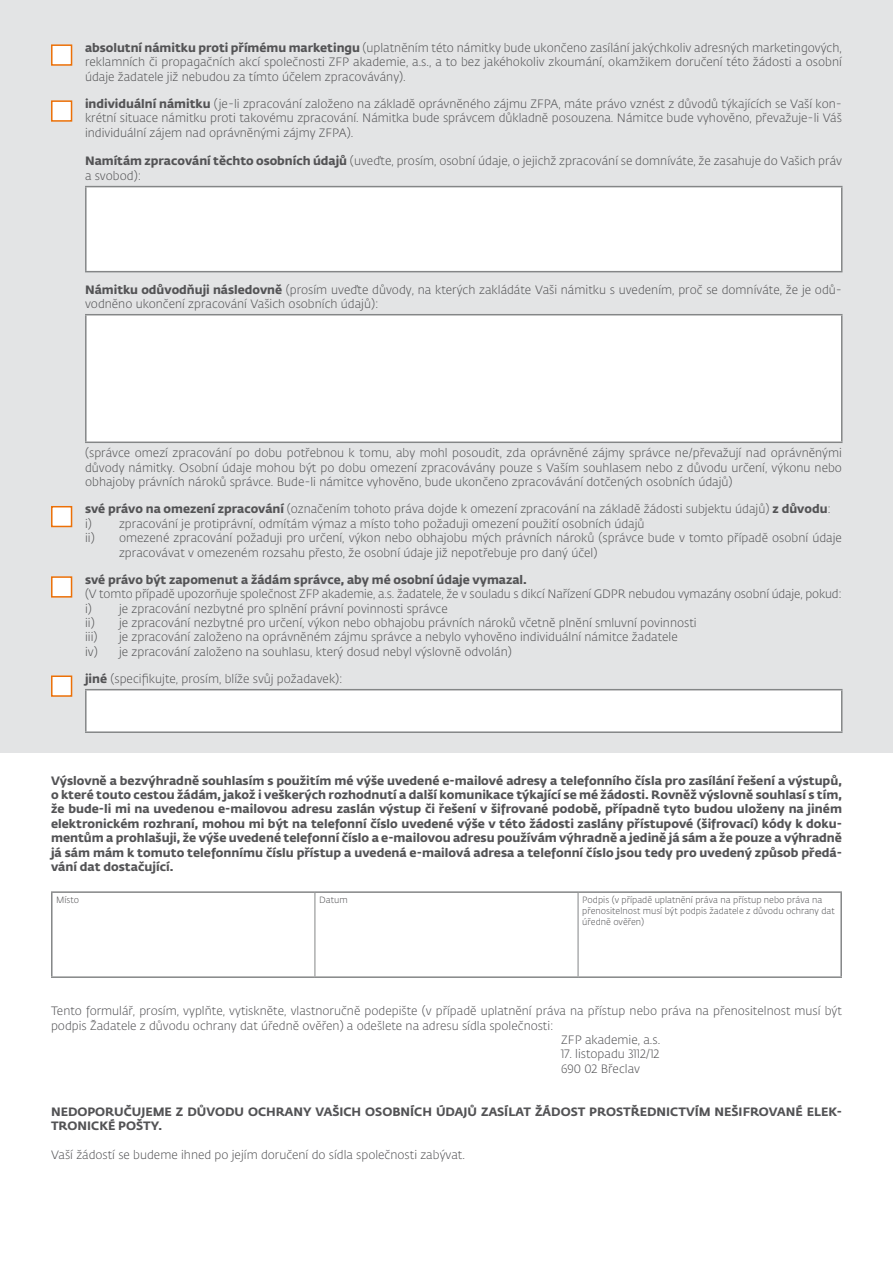
<style>
.page{position:relative;width:893px;height:1263px;background:#fff}
.page>*{position:absolute;margin:0;border:0;box-sizing:border-box;transform-origin:0 0}
.t1{font:300 12px/14.4px "Fedra Sans Pro";color:#535355}
.t2{font:700 12px/14.4px "Fedra Sans Pro";color:#535355;text-align:justify}
.t3{font:300 9px/10.8px "Fedra Sans Pro";color:#535355}
.s1{font-weight:700}
</style>
<div class="page">
<div style="left:0;top:0;width:893px;height:753px;background:#e3e4e5"></div>
<div style="left:51px;top:44px;width:21px;height:22px;background:#fff;border:2px solid #ec7007"></div>
<div style="left:51px;top:100px;width:21px;height:22px;background:#fff;border:2px solid #ec7007"></div>
<div style="left:86px;top:187px;width:756px;height:85px;background:#fff"></div>
<hr style="left:85px;top:186px;width:757px;height:1px;background:#848687">
<hr style="left:85px;top:187px;width:2px;height:84px;background:#848687">
<hr style="left:841px;top:187px;width:1px;height:84px;background:#848687">
<hr style="left:85px;top:271px;width:757px;height:1px;background:#848687">
<div style="left:86px;top:315px;width:756px;height:127px;background:#fff"></div>
<hr style="left:85px;top:314px;width:757px;height:1px;background:#848687">
<hr style="left:85px;top:315px;width:2px;height:126px;background:#848687">
<hr style="left:841px;top:315px;width:1px;height:126px;background:#848687">
<hr style="left:85px;top:441px;width:757px;height:2px;background:#848687">
<div style="left:51px;top:506px;width:21px;height:21px;background:#fff;border:2px solid #ec7007"></div>
<div style="left:51px;top:576px;width:21px;height:22px;background:#fff;border:2px solid #ec7007"></div>
<div style="left:51px;top:675px;width:21px;height:22px;background:#fff;border:2px solid #ec7007"></div>
<div style="left:86px;top:690px;width:756px;height:42px;background:#fff"></div>
<hr style="left:85px;top:689px;width:757px;height:1px;background:#848687">
<hr style="left:85px;top:690px;width:2px;height:41px;background:#848687">
<hr style="left:841px;top:690px;width:1px;height:41px;background:#848687">
<hr style="left:85px;top:731px;width:757px;height:2px;background:#848687">
<hr style="left:315px;top:893px;width:1px;height:83px;background:#848687">
<hr style="left:578px;top:893px;width:1px;height:83px;background:#848687">
<hr style="left:51px;top:891px;width:264px;height:2px;background:#848687">
<hr style="left:51px;top:893px;width:2px;height:83px;background:#848687">
<hr style="left:315px;top:891px;width:263px;height:2px;background:#848687">
<hr style="left:578px;top:891px;width:264px;height:2px;background:#848687">
<hr style="left:840px;top:893px;width:2px;height:83px;background:#848687">
<hr style="left:51px;top:976px;width:264px;height:2px;background:#848687">
<hr style="left:315px;top:976px;width:263px;height:2px;background:#848687">
<hr style="left:578px;top:976px;width:264px;height:2px;background:#848687">
<p class="t1" style="left:85px;top:40px;width:758px;text-align:justify"><span class="s1">absolutní námitku proti přímému marketingu</span> (uplatněním této námitky bude ukončeno zasílání jakýchkoliv adresných marketingových, reklamních či propagačních akcí společnosti ZFP akademie, a.s., a to bez jakéhokoliv zkoumání, okamžikem doručení této žádosti a osobní údaje žadatele již nebudou za tímto účelem zpracovávány).</p>
<p class="t1" style="left:85px;top:96px;width:758px;text-align:justify"><span class="s1">individuální námitku</span> (je-li zpracování založeno na základě oprávněného zájmu ZFPA, máte právo vznést z důvodů týkajících se Vaší kon&shy;krétní situace námitku proti takovému zpracování. Námitka bude správcem důkladně posouzena. Námitce bude vyhověno, převažuje-li Váš individuální zájem nad oprávněnými zájmy ZFPA).</p>
<p class="t1" style="left:85px;top:154px;width:758px"><span class="s1">Namítám zpracování těchto osobních údajů</span> (uveďte, prosím, osobní údaje, o jejichž zpracování se domníváte, že zasahuje do Vašich práv a svobod):</p>
<p class="t1" style="left:85px;top:282px;width:758px"><span class="s1">Námitku odůvodňuji následovně</span> (prosím uveďte důvody, na kterých zakládáte Vaši námitku s uvedením, proč se domníváte, že je odů&shy;vodněno ukončení zpracování Vašich osobních údajů):</p>
<p class="t1" style="left:85px;top:446px;width:758px;text-align:justify">(správce omezí zpracování po dobu potřebnou k tomu, aby mohl posoudit, zda oprávněné zájmy správce ne/převažují nad oprávněnými důvody námitky. Osobní údaje mohou být po dobu omezení zpracovávány pouze s Vaším souhlasem nebo z důvodu určení, výkonu nebo obhajoby právních nároků správce. Bude-li námitce vyhověno, bude ukončeno zpracovávání dotčených osobních údajů)</p>
<p class="t1" style="left:85px;top:502px;width:747px"><span class="s1">své právo na omezení zpracování</span> (označením tohoto práva dojde k omezení zpracování na základě žádosti subjektu údajů) <span class="s1">z důvodu</span>:</p>
<p class="t1" style="left:85px;top:516px;width:561px">i) zpracování je protiprávní, odmítám výmaz a místo toho požaduji omezení použití osobních údajů</p>
<p class="t1" style="left:85px;top:531px;width:758px">ii) omezené zpracování požaduji pro určení, výkon nebo obhajobu mých právních nároků (správce bude v tomto případě osobní údaje</p>
<p class="t1" style="left:119px;top:545px;width:480px">zpracovávat v omezeném rozsahu přesto, že osobní údaje již nepotřebuje pro daný účel)</p>
<p class="t2" style="left:85px;top:571px;width:443px">své právo být zapomenut a žádám správce, aby mé osobní údaje vymazal.</p>
<p class="t1" style="left:85px;top:586px;width:758px">(V tomto případě upozorňuje společnost ZFP akademie, a.s. žadatele, že v souladu s dikcí Nařízení GDPR nebudou vymazány osobní údaje, pokud: i) je zpracování nezbytné pro splnění právní povinnosti správce<br>ii) je zpracování nezbytné pro určení, výkon nebo obhajobu právních nároků včetně plnění smluvní povinnosti<br>iii)</p>
<p class="t1" style="left:85px;top:630px;width:594px;text-indent:34px">je zpracování založeno na oprávněném zájmu správce a nebylo vyhověno individuální námitce žadatele iv) je zpracování založeno na souhlasu, který dosud nebyl výslovně odvolán)</p>
<p class="t1" style="left:85px;top:671px;width:259px"><span class="s1">jiné</span> (specifikujte, prosím, blíže svůj požadavek):</p>
<p class="t2" style="left:51px;top:772px;width:792px">Výslovně a bezvýhradně souhlasím s použitím mé výše uvedené e-mailové adresy a telefonního čísla pro zasílání řešení a výstupů, o které touto cestou žádám, jakož i veškerých rozhodnutí a další komunikace týkající se mé žádosti. Rovněž výslovně souhlasí s tím, že bude-li mi na uvedenou e-mailovou adresu zaslán výstup či řešení v šifrované podobě, případně tyto budou uloženy na jiném elektronickém rozhraní, mohou mi být na telefonní číslo uvedené výše v této žádosti zaslány přístupové (šifrovací) kódy k doku&shy;mentům a prohlašuji, že výše uvedené telefonní číslo a e-mailovou adresu používám výhradně a jedině já sám a že pouze a výhradně já sám mám k tomuto telefonnímu číslu přístup a uvedená e-mailová adresa a telefonní číslo jsou tedy pro uvedený způsob předá&shy;vání dat dostačující.</p>
<p class="t3" style="left:56px;top:895px;width:25px">Místo</p>
<p class="t3" style="left:319px;top:895px;width:30px">Datum</p>
<p class="t3" style="left:582px;top:895px;width:254px">Podpis (v případě uplatnění práva na přístup nebo práva na přenositelnost musí být podpis žadatele z důvodu ochrany dat úředně ověřen)</p>
<p class="t1" style="left:51px;top:1003px;width:792px">Tento formulář, prosím, vyplňte, vytiskněte, vlastnoručně podepište (v případě uplatnění práva na přístup nebo práva na přenositelnost musí být</p>
<p class="t1" style="left:51px;top:1018px;width:504px">podpis Žadatele z důvodu ochrany dat úředně ověřen) a odešlete na adresu sídla společnosti:</p>
<p class="t1" style="left:561px;top:1032px;width:101px">ZFP akademie, a.s.</p>
<p class="t1" style="left:561px;top:1047px;width:100px">17. listopadu 3112/12<br>690 02 Břeclav</p>
<p class="t2" style="left:51px;top:1103px;width:792px">NEDOPORUČUJEME Z DŮVODU OCHRANY VAŠICH OSOBNÍCH ÚDAJŮ ZASÍLAT ŽÁDOST PROSTŘEDNICTVÍM NEŠIFROVANÉ ELEK-<br>TRONICKÉ POŠTY.</p>
<p class="t1" style="left:51px;top:1147px;width:415px">Vaší žádostí se budeme ihned po jejím doručení do sídla společnosti zabývat.</p>
</div>
